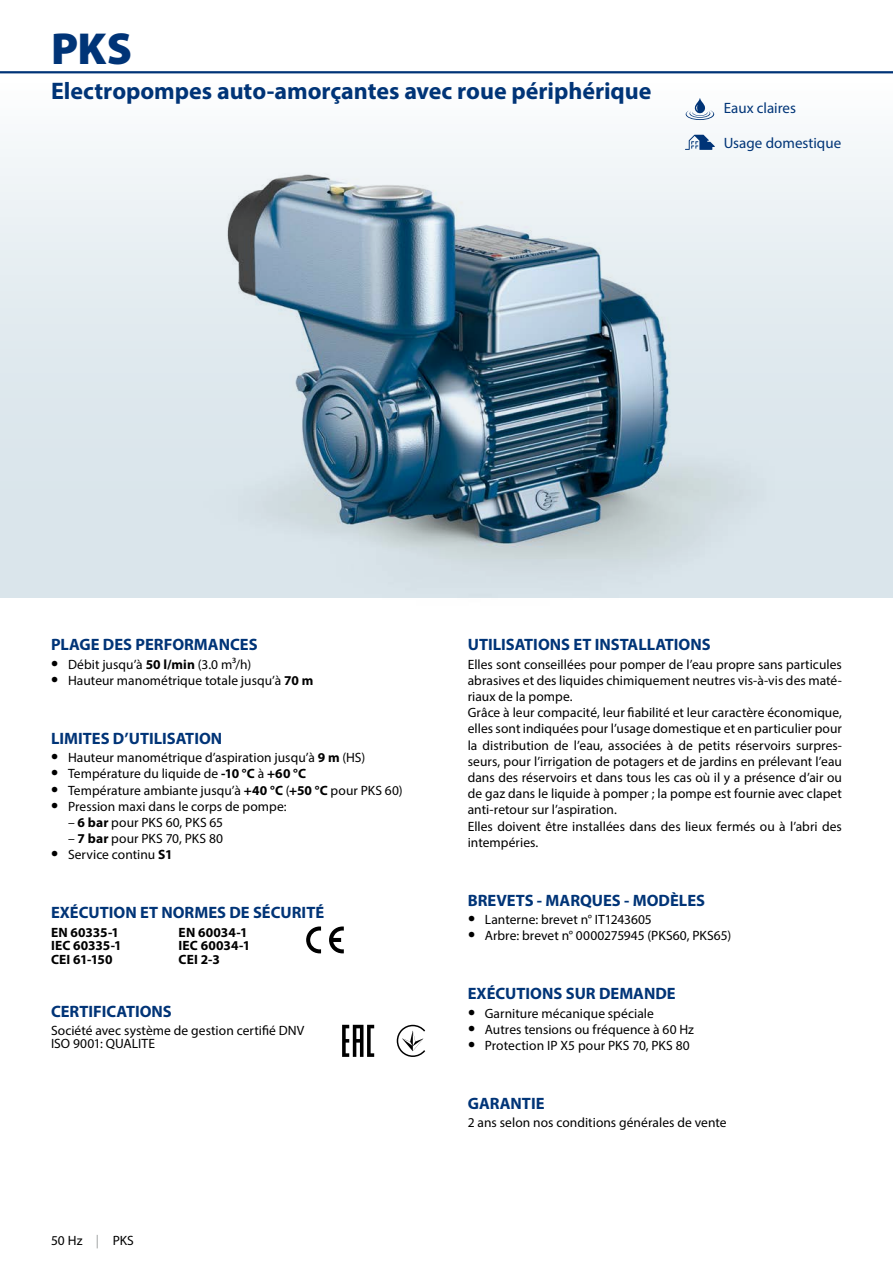
<style>
.page{position:relative;width:893px;height:1263px;background:#fff}
.page>*{position:absolute;margin:0;border:0;box-sizing:border-box;transform-origin:0 0}
.t1{font:900 45px "Myriad Pro";color:#003477}
.t2{font:700 24px "Myriad Pro";color:#003477}
.t3{font:700 16.5px "Myriad Pro";color:#003477}
.t4{font:15px "Myriad Pro";color:#003477}
.t5{font:13.5px/16.2px "Myriad Pro";letter-spacing:.005em;color:#000}
.t6{font:700 13.5px/13.5px "Myriad Pro";letter-spacing:.005em;color:#000}
.s1{font-weight:700;font-size:21px}
.s2{font-weight:700}
.s3{color:#9c9e9f}
</style>
<div class="page">
<div style="left:0;top:72px;width:893px;height:525px;background:linear-gradient(to bottom,#f7fafb,#d2e0e7)"></div>
<hr style="left:0;top:71px;width:893px;height:2px;background:#003477">
<img style="left:118px;top:167px;width:687px;height:431px">
<img style="left:226px;top:175px;width:442px;height:370px">
<svg style="left:329px;top:926px;width:15px;height:27px"></svg>
<svg style="left:306px;top:926px;width:15px;height:27px"></svg>
<svg style="left:342px;top:1025px;width:32px;height:32px"></svg>
<svg style="left:397px;top:1025px;width:28px;height:32px"></svg>
<svg style="left:686px;top:98px;width:28px;height:22px"></svg>
<svg style="left:685px;top:135px;width:30px;height:15px"></svg>
<h1 class="t1" style="left:51px;top:18px;width:82px">PKS</h1>
<h2 class="t2" style="left:51px;top:75px;width:602px">Electropompes auto-amorçantes avec roue périphérique</h2>
<p class="t4" style="left:724px;top:99px;width:74px">Eaux claires</p>
<p class="t4" style="left:724px;top:134px;width:119px">Usage domestique</p>
<p class="t3" style="left:51px;top:634px;width:208px">PLAGE DES PERFORMANCES</p>
<p class="t5" style="left:51px;top:656px;width:202px"><span class="s1">•</span> Débit jusqu’à <span class="s2">50 l/min</span> (3.0 m³/h)</p>
<p class="t5" style="left:51px;top:672px;width:264px"><span class="s1">•</span> Hauteur manométrique totale jusqu’à <span class="s2">70 m</span></p>
<p class="t3" style="left:51px;top:727px;width:173px">LIMITES D’UTILISATION</p>
<p class="t5" style="left:51px;top:749px;width:316px"><span class="s1">•</span> Hauteur manométrique d’aspiration jusqu’à <span class="s2">9 m</span> (HS)</p>
<p class="t5" style="left:51px;top:765px;width:256px"><span class="s1">•</span> Température du liquide de <span class="s2">-10 °C</span> à <span class="s2">+60 °C</span></p>
<p class="t5" style="left:51px;top:782px;width:353px"><span class="s1">•</span> Température ambiante jusqu’à <span class="s2">+40 °C</span> (<span class="s2">+50 °C</span> pour PKS 60)</p>
<p class="t5" style="left:51px;top:798px;width:237px"><span class="s1">•</span> Pression maxi dans le corps de pompe:</p>
<p class="t5" style="left:68px;top:814px;width:157px">– <span class="s2">6 bar</span> pour PKS 60, PKS 65</p>
<p class="t5" style="left:68px;top:830px;width:157px">– <span class="s2">7 bar</span> pour PKS 70, PKS 80</p>
<p class="t5" style="left:51px;top:846px;width:123px"><span class="s1">•</span> Service continu <span class="s2">S1</span></p>
<p class="t3" style="left:51px;top:902px;width:275px">EXÉCUTION ET NORMES DE SÉCURITÉ</p>
<p class="t6" style="left:51px;top:925px;width:72px">EN 60335-1<br>IEC 60335-1<br>CEI 61-150</p>
<p class="t6" style="left:179px;top:925px;width:73px">EN 60034-1<br>IEC 60034-1<br>CEI 2-3</p>
<p class="t3" style="left:51px;top:1000px;width:122px">CERTIFICATIONS</p>
<p class="t5" style="left:51px;top:1023px;width:255px;line-height:13.5px">Société avec système de gestion certifié DNV<br>ISO 9001: QUALITE</p>
<p class="t5" style="left:51px;top:1232px;width:84px">50 Hz <span class="s3">|</span> PKS</p>
<p class="t5" style="left:51px;top:1232px;width:15px">24</p>
<p class="t3" style="left:468px;top:634px;width:244px">UTILISATIONS ET INSTALLATIONS</p>
<p class="t5" style="left:468px;top:656px;width:376px">Elles sont conseillées pour pomper de l’eau propre sans particules abrasives et des liquides chimiquement neutres vis-à-vis des maté&shy;riaux de la pompe.<br>Grâce à leur compacité, leur fiabilité et leur caractère économique, elles sont indiquées pour l’usage domestique et en particulier pour la distribution de l’eau, associées à de petits réservoirs surpres&shy;seurs, pour l’irrigation de potagers et de jardins en prélevant l’eau dans des réservoirs et dans tous les cas où il y a présence d’air ou de gaz dans le liquide à pomper ; la pompe est fournie avec clapet anti-retour sur l’aspiration.<br>Elles doivent être installées dans des lieux fermés ou à l’abri des intempéries.</p>
<p class="t3" style="left:468px;top:889px;width:239px">BREVETS - MARQUES - MODÈLES</p>
<p class="t5" style="left:468px;top:911px;width:185px"><span class="s1">•</span> Lanterne: brevet n° IT1243605</p>
<p class="t5" style="left:468px;top:927px;width:265px"><span class="s1">•</span> Arbre: brevet n° 0000275945 (PKS60, PKS65)</p>
<p class="t3" style="left:468px;top:983px;width:209px">EXÉCUTIONS SUR DEMANDE</p>
<p class="t5" style="left:468px;top:1005px;width:187px"><span class="s1">•</span> Garniture mécanique spéciale</p>
<p class="t5" style="left:468px;top:1021px;width:228px"><span class="s1">•</span> Autres tensions ou fréquence à 60 Hz</p>
<p class="t5" style="left:468px;top:1037px;width:223px"><span class="s1">•</span> Protection IP X5 pour PKS 70, PKS 80</p>
<p class="t3" style="left:468px;top:1093px;width:78px">GARANTIE</p>
<p class="t5" style="left:468px;top:1114px;width:260px">2 ans selon nos conditions générales de vente</p>
</div>
